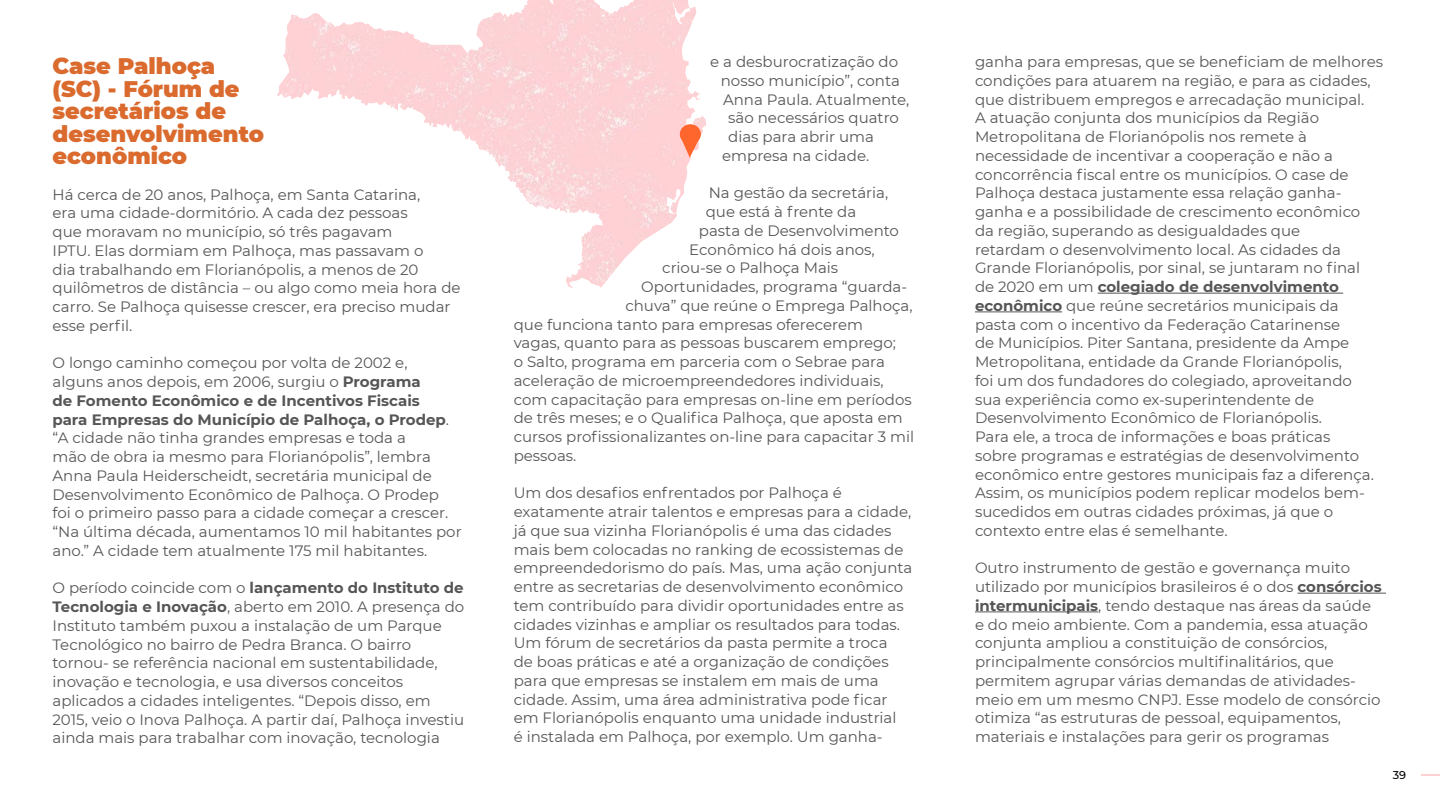
<style>
.page{position:relative;width:1440px;height:810px;background:#fff}
.page>*{position:absolute;margin:0;border:0;box-sizing:border-box;transform-origin:0 0}
.t1{font:900 22.5px/22.5px "Montserrat";color:#da6a2d}
.t2{font:15px/18.8px "Montserrat";color:#565656}
.t3{font:500 11.25px "Montserrat";color:#000}
.s1{font-weight:700}
</style>
<div class="page">
<svg style="left:1421px;top:775px;width:19px;height:1px"></svg>
<img style="left:277px;top:0;width:429px;height:283px">
<div style="left:680px;top:124px;width:21px;height:20px;background:#ff662d;border-radius:50%"></div>
<svg style="left:680px;top:137px;width:20px;height:21px"></svg>
<hr style="left:1098px;top:293px;width:245px;height:1px;background:#565656">
<hr style="left:975px;top:312px;width:87px;height:1px;background:#565656">
<hr style="left:1297px;top:593px;width:89px;height:1px;background:#565656">
<hr style="left:975px;top:612px;width:123px;height:1px;background:#565656">
<h1 class="t1" style="left:52px;top:54px;width:213px">Case Palhoça (SC) - Fórum de secretários de desenvolvimento econômico</h1>
<p class="t2" style="left:52px;top:184px;width:410px">Há cerca de 20 anos, Palhoça, em Santa Catarina,<br>era uma cidade-dormitório. A cada dez pessoas<br>que moravam no município, só três pagavam<br>IPTU. Elas dormiam em Palhoça, mas passavam o<br>dia trabalhando em Florianópolis, a menos de 20 quilômetros de distância – ou algo como meia hora de carro. Se Palhoça quisesse crescer, era preciso mudar esse perfil.</p>
<p class="t2" style="left:52px;top:353px;width:411px">O longo caminho começou por volta de 2002 e, alguns anos depois, em 2006, surgiu o <span class="s1">Programa<br>de Fomento Econômico e de Incentivos Fiscais<br>para Empresas do Município de Palhoça, o Prodep</span>. “A cidade não tinha grandes empresas e toda a<br>mão de obra ia mesmo para Florianópolis”, lembra Anna Paula Heiderscheidt, secretária municipal de Desenvolvimento Econômico de Palhoça. O Prodep<br>foi o primeiro passo para a cidade começar a crescer. “Na última década, aumentamos 10 mil habitantes por ano.” A cidade tem atualmente 175 mil habitantes.</p>
<p class="t2" style="left:52px;top:578px;width:413px">O período coincide com o <span class="s1">lançamento do Instituto de Tecnologia e Inovação</span>, aberto em 2010. A presença do Instituto também puxou a instalação de um Parque Tecnológico no bairro de Pedra Branca. O bairro tornou- se referência nacional em sustentabilidade, inovação e tecnologia, e usa diversos conceitos aplicados a cidades inteligentes. “Depois disso, em 2015, veio o Inova Palhoça. A partir daí, Palhoça investiu ainda mais para trabalhar com inovação, tecnologia</p>
<p class="t2" style="left:710px;top:52px;width:189px">e a desburocratização do</p>
<p class="t2" style="left:721px;top:71px;width:181px">nosso município”, conta</p>
<p class="t2" style="left:723px;top:89px;width:188px">Anna Paula. Atualmente,</p>
<p class="t2" style="left:728px;top:108px;width:172px">são necessários quatro</p>
<p class="t2" style="left:728px;top:127px;width:147px">dias para abrir uma</p>
<p class="t2" style="left:722px;top:146px;width:149px">empresa na cidade.</p>
<p class="t2" style="left:709px;top:183px;width:181px">Na gestão da secretária,</p>
<p class="t2" style="left:706px;top:202px;width:152px">que está à frente da</p>
<p class="t2" style="left:699px;top:221px;width:202px">pasta de Desenvolvimento</p>
<p class="t2" style="left:689px;top:239px;width:187px">Econômico há dois anos,</p>
<p class="t2" style="left:662px;top:258px;width:178px">criou-se o Palhoça Mais</p>
<p class="t2" style="left:641px;top:277px;width:267px">Oportunidades, programa “guarda-</p>
<p class="t2" style="left:625px;top:296px;width:289px">chuva” que reúne o Emprega Palhoça,</p>
<p class="t2" style="left:514px;top:314px;width:351px">que funciona tanto para empresas oferecerem</p>
<p class="t2" style="left:514px;top:333px;width:384px">vagas, quanto para as pessoas buscarem emprego;</p>
<p class="t2" style="left:514px;top:352px;width:373px">o Salto, programa em parceria com o Sebrae para</p>
<p class="t2" style="left:514px;top:371px;width:372px">aceleração de microempreendedores individuais,</p>
<p class="t2" style="left:514px;top:389px;width:399px">com capacitação para empresas on-line em períodos</p>
<p class="t2" style="left:514px;top:408px;width:390px">de três meses; e o Qualifica Palhoça, que aposta em</p>
<p class="t2" style="left:514px;top:427px;width:402px">cursos profissionalizantes on-line para capacitar 3 mil</p>
<p class="t2" style="left:514px;top:446px;width:64px">pessoas.</p>
<p class="t2" style="left:514px;top:483px;width:400px">Um dos desafios enfrentados por Palhoça é exatamente atrair talentos e empresas para a cidade, já que sua vizinha Florianópolis é uma das cidades mais bem colocadas no ranking de ecossistemas de empreendedorismo do país. Mas, uma ação conjunta entre as secretarias de desenvolvimento econômico tem contribuído para dividir oportunidades entre as cidades vizinhas e ampliar os resultados para todas.<br>Um fórum de secretários da pasta permite a troca<br>de boas práticas e até a organização de condições para que empresas se instalem em mais de uma cidade. Assim, uma área administrativa pode ficar em Florianópolis enquanto uma unidade industrial<br>é instalada em Palhoça, por exemplo. Um ganha-</p>
<p class="t2" style="left:975px;top:52px;width:410px">ganha para empresas, que se beneficiam de melhores condições para atuarem na região, e para as cidades, que distribuem empregos e arrecadação municipal.<br>A atuação conjunta dos municípios da Região Metropolitana de Florianópolis nos remete à necessidade de incentivar a cooperação e não a concorrência fiscal entre os municípios. O case de Palhoça destaca justamente essa relação ganha&shy;ganha e a possibilidade de crescimento econômico da região, superando as desigualdades que<br>retardam o desenvolvimento local. As cidades da Grande Florianópolis, por sinal, se juntaram no final de 2020 em um <span class="s1">colegiado de desenvolvimento econômico</span> que reúne secretários municipais da pasta com o incentivo da Federação Catarinense<br>de Municípios. Piter Santana, presidente da Ampe Metropolitana, entidade da Grande Florianópolis,<br>foi um dos fundadores do colegiado, aproveitando<br>sua experiência como ex-superintendente de Desenvolvimento Econômico de Florianópolis.<br>Para ele, a troca de informações e boas práticas<br>sobre programas e estratégias de desenvolvimento econômico entre gestores municipais faz a diferença.<br>Assim, os municípios podem replicar modelos bem&shy;sucedidos em outras cidades próximas, já que o contexto entre elas é semelhante.</p>
<p class="t2" style="left:975px;top:558px;width:408px">Outro instrumento de gestão e governança muito utilizado por municípios brasileiros é o dos <span class="s1">consórcios intermunicipais</span>, tendo destaque nas áreas da saúde e do meio ambiente. Com a pandemia, essa atuação conjunta ampliou a constituição de consórcios, principalmente consórcios multifinalitários, que permitem agrupar várias demandas de atividades&shy;meio em um mesmo CNPJ. Esse modelo de consórcio otimiza “as estruturas de pessoal, equipamentos, materiais e instalações para gerir os programas</p>
<p class="t3" style="left:1393px;top:767px;width:15px">39</p>
</div>
